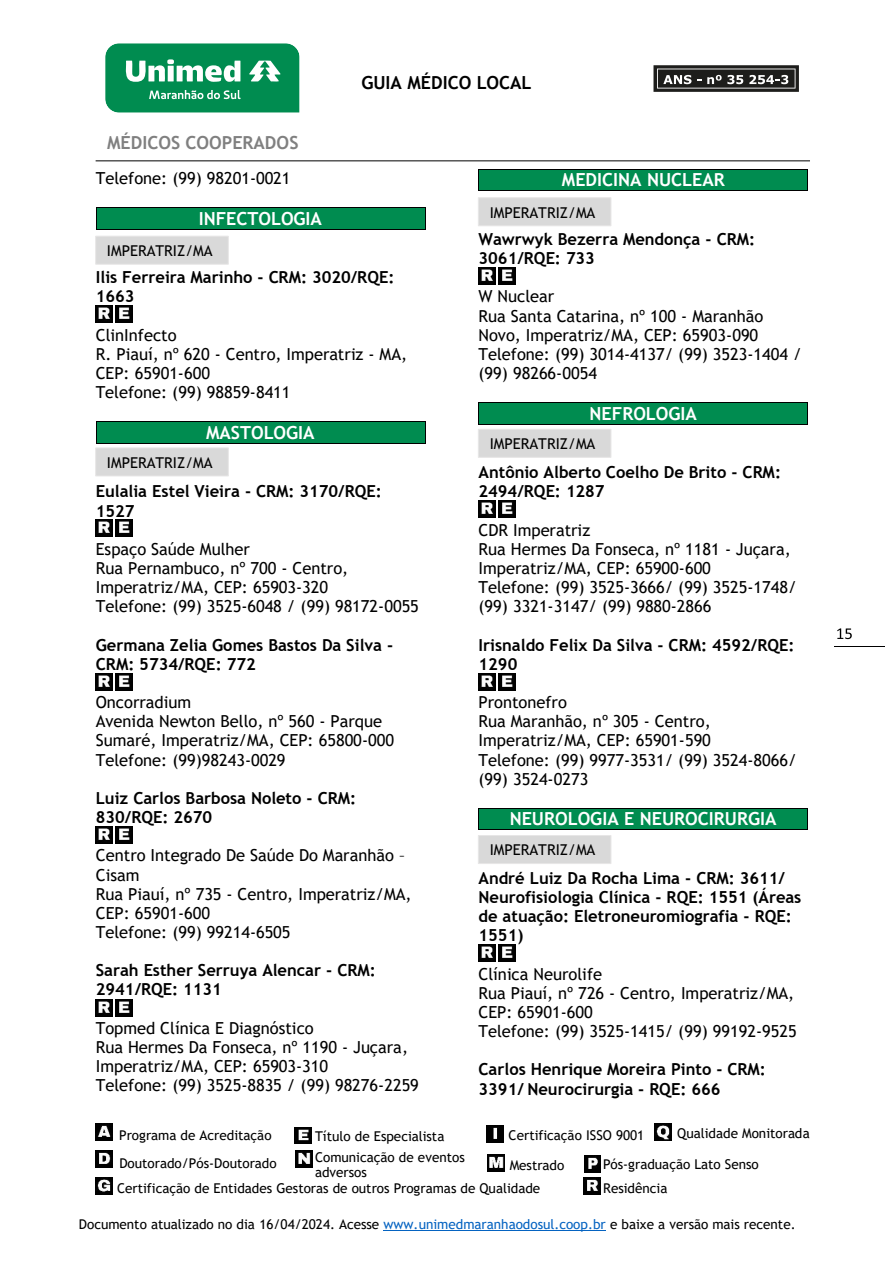
<style>
.page{position:relative;width:893px;height:1263px;background:#fff}
.page>*{position:absolute;margin:0;border:0;box-sizing:border-box;transform-origin:0 0}
.t1{font:700 18px "Trebuchet MS";color:#fff}
.t2{font:700 18px "Trebuchet MS";color:#808080}
.t3{font:700 18px "Trebuchet MS";color:#000}
.t4{font:16.5px/19.2px "Trebuchet MS";color:#000}
.t5{font:700 16.5px/19.2px "Trebuchet MS";color:#000}
.t6{font:15px "Trebuchet MS";color:#000}
.t7{font:13.5px/15.6px "Trebuchet MS";color:#000}
.s1{color:#0563c1}
</style>
<div class="page">
<img style="left:96px;top:1151px;width:17px;height:16px">
<hr style="left:383px;top:1230px;width:223px;height:1px;background:#0563c1">
<hr style="left:96px;top:160px;width:714px;height:1px;background:#000">
<svg style="left:837px;top:628px;width:15px;height:11px"></svg>
<hr style="left:834px;top:646px;width:50px;height:1px;background:#000">
<img style="left:96px;top:1124px;width:17px;height:17px">
<img style="left:294px;top:1127px;width:17px;height:17px">
<img style="left:95px;top:1178px;width:17px;height:17px">
<img style="left:487px;top:1125px;width:17px;height:17px">
<img style="left:487px;top:1154px;width:17px;height:17px">
<img style="left:295px;top:1151px;width:17px;height:16px">
<img style="left:584px;top:1155px;width:17px;height:17px">
<img style="left:655px;top:1124px;width:17px;height:17px">
<img style="left:584px;top:1178px;width:17px;height:17px">
<div style="left:97px;top:208px;width:328px;height:21px;background:#008c50"></div>
<hr style="left:97px;top:207px;width:328px;height:1px;background:#000">
<svg style="left:96px;top:207px;width:1px;height:23px"></svg>
<hr style="left:97px;top:229px;width:328px;height:1px;background:#000">
<svg style="left:425px;top:207px;width:1px;height:23px"></svg>
<div style="left:97px;top:422px;width:328px;height:21px;background:#008c50"></div>
<hr style="left:97px;top:421px;width:328px;height:1px;background:#000">
<svg style="left:96px;top:421px;width:1px;height:23px"></svg>
<hr style="left:97px;top:443px;width:328px;height:1px;background:#000">
<svg style="left:425px;top:421px;width:1px;height:23px"></svg>
<div style="left:479px;top:169px;width:328px;height:21px;background:#008c50"></div>
<hr style="left:479px;top:169px;width:328px;height:1px;background:#000">
<hr style="left:479px;top:190px;width:328px;height:1px;background:#000">
<svg style="left:807px;top:169px;width:1px;height:22px"></svg>
<div style="left:479px;top:403px;width:328px;height:21px;background:#008c50"></div>
<hr style="left:479px;top:402px;width:328px;height:1px;background:#000">
<hr style="left:479px;top:424px;width:328px;height:1px;background:#000">
<svg style="left:807px;top:402px;width:1px;height:23px"></svg>
<div style="left:479px;top:808px;width:328px;height:21px;background:#008c50"></div>
<hr style="left:479px;top:808px;width:328px;height:1px;background:#000">
<hr style="left:479px;top:829px;width:328px;height:1px;background:#000">
<svg style="left:807px;top:808px;width:1px;height:22px"></svg>
<div style="left:478px;top:429px;width:133px;height:29px;background:#d9d9d9;border:1px solid #e7e6e6"></div>
<div style="left:95px;top:448px;width:134px;height:28px;background:#d9d9d9"></div>
<div style="left:478px;top:197px;width:133px;height:29px;background:#d9d9d9;border:1px solid #e7e6e6"></div>
<div style="left:95px;top:236px;width:134px;height:29px;background:#d9d9d9;border:1px solid #e7e6e6"></div>
<div style="left:478px;top:835px;width:133px;height:29px;background:#d9d9d9;border:1px solid #e7e6e6"></div>
<img style="left:96px;top:306px;width:17px;height:17px">
<img style="left:116px;top:306px;width:17px;height:17px">
<img style="left:96px;top:520px;width:17px;height:17px">
<img style="left:116px;top:520px;width:17px;height:17px">
<img style="left:96px;top:673px;width:17px;height:17px">
<img style="left:116px;top:673px;width:17px;height:17px">
<img style="left:96px;top:827px;width:17px;height:17px">
<img style="left:116px;top:827px;width:17px;height:17px">
<img style="left:96px;top:999px;width:17px;height:17px">
<img style="left:116px;top:999px;width:17px;height:17px">
<img style="left:478px;top:268px;width:17px;height:17px">
<img style="left:499px;top:268px;width:17px;height:17px">
<img style="left:478px;top:501px;width:17px;height:17px">
<img style="left:499px;top:501px;width:17px;height:17px">
<img style="left:478px;top:673px;width:17px;height:17px">
<img style="left:499px;top:673px;width:17px;height:17px">
<img style="left:478px;top:945px;width:17px;height:17px">
<img style="left:499px;top:945px;width:17px;height:17px">
<svg style="left:105px;top:43px;width:195px;height:70px;background:#2ca06e"></svg>
<svg style="left:654px;top:65px;width:145px;height:27px;background:#494948"></svg>
<p class="t2" style="left:107px;top:131px;width:193px">MÉDICOS COOPERADOS</p>
<p class="t4" style="left:96px;top:169px;width:196px">Telefone: (99) 98201-0021</p>
<p class="t1" style="left:199px;top:207px;width:125px">INFECTOLOGIA</p>
<p class="t3" style="left:361px;top:71px;width:172px">GUIA MÉDICO LOCAL</p>
<p class="t1" style="left:562px;top:169px;width:164px">MEDICINA NUCLEAR</p>
<p class="t6" style="left:490px;top:203px;width:107px">IMPERATRIZ/MA</p>
<p class="t6" style="left:107px;top:241px;width:107px">IMPERATRIZ/MA</p>
<p class="t5" style="left:96px;top:268px;width:300px">Ilis Ferreira Marinho - CRM: 3020/RQE:<br>1663</p>
<p class="t4" style="left:96px;top:325px;width:313px">ClinInfecto<br>R. Piauí, nº 620 - Centro, Imperatriz - MA,<br>CEP: 65901-600<br>Telefone: (99) 98859-8411</p>
<p class="t1" style="left:206px;top:421px;width:110px">MASTOLOGIA</p>
<p class="t6" style="left:107px;top:453px;width:107px">IMPERATRIZ/MA</p>
<p class="t5" style="left:96px;top:482px;width:288px">Eulalia Estel Vieira - CRM: 3170/RQE:<br>1527</p>
<p class="t4" style="left:96px;top:539px;width:325px">Espaço Saúde Mulher<br>Rua Pernambuco, nº 700 - Centro,<br>Imperatriz/MA, CEP: 65903-320<br>Telefone: (99) 3525-6048 / (99) 98172-0055</p>
<p class="t5" style="left:96px;top:635px;width:299px">Germana Zelia Gomes Bastos Da Silva -<br>CRM: 5734/RQE: 772</p>
<p class="t4" style="left:96px;top:692px;width:300px">Oncorradium<br>Avenida Newton Bello, nº 560 - Parque<br>Sumaré, Imperatriz/MA, CEP: 65800-000<br>Telefone: (99)98243-0029</p>
<p class="t5" style="left:96px;top:788px;width:262px">Luiz Carlos Barbosa Noleto - CRM:<br>830/RQE: 2670</p>
<p class="t4" style="left:96px;top:846px;width:317px">Centro Integrado De Saúde Do Maranhão –<br>Cisam<br>Rua Piauí, nº 735 - Centro, Imperatriz/MA,<br>CEP: 65901-600<br>Telefone: (99) 99214-6505</p>
<p class="t5" style="left:96px;top:961px;width:282px">Sarah Esther Serruya Alencar - CRM:<br>2941/RQE: 1131</p>
<p class="t4" style="left:96px;top:1018px;width:325px">Topmed Clínica E Diagnóstico<br>Rua Hermes Da Fonseca, nº 1190 - Juçara, Imperatriz/MA, CEP: 65903-310<br>Telefone: (99) 3525-8835 / (99) 98276-2259</p>
<p class="t5" style="left:479px;top:229px;width:278px">Wawrwyk Bezerra Mendonça - CRM:<br>3061/RQE: 733</p>
<p class="t4" style="left:478px;top:287px;width:325px">W Nuclear<br>Rua Santa Catarina, nº 100 - Maranhão<br>Novo, Imperatriz/MA, CEP: 65903-090<br>Telefone: (99) 3014-4137/ (99) 3523-1404 / (99) 98266-0054</p>
<p class="t1" style="left:590px;top:402px;width:109px">NEFROLOGIA</p>
<p class="t6" style="left:490px;top:434px;width:107px">IMPERATRIZ/MA</p>
<p class="t5" style="left:479px;top:463px;width:304px">Antônio Alberto Coelho De Brito - CRM:<br>2494/RQE: 1287</p>
<p class="t4" style="left:479px;top:520px;width:320px">CDR Imperatriz<br>Rua Hermes Da Fonseca, nº 1181 - Juçara,<br>Imperatriz/MA, CEP: 65900-600<br>Telefone: (99) 3525-3666/ (99) 3525-1748/ (99) 3321-3147/ (99) 9880-2866</p>
<p class="t5" style="left:479px;top:635px;width:317px">Irisnaldo Felix Da Silva - CRM: 4592/RQE:<br>1290</p>
<p class="t4" style="left:479px;top:692px;width:320px">Prontonefro<br>Rua Maranhão, nº 305 - Centro,<br>Imperatriz/MA, CEP: 65901-590<br>Telefone: (99) 9977-3531/ (99) 3524-8066/ (99) 3524-0273</p>
<p class="t1" style="left:510px;top:808px;width:268px">NEUROLOGIA E NEUROCIRURGIA</p>
<p class="t6" style="left:490px;top:841px;width:107px">IMPERATRIZ/MA</p>
<p class="t5" style="left:479px;top:868px;width:324px">André Luiz Da Rocha Lima - CRM: 3611/<br>Neurofisiologia Clínica - RQE: 1551 (Áreas de atuação: Eletroneuromiografia - RQE:<br>1551)</p>
<p class="t4" style="left:478px;top:964px;width:320px">Clínica Neurolife<br>Rua Piauí, nº 726 - Centro, Imperatriz/MA,<br>CEP: 65901-600<br>Telefone: (99) 3525-1415/ (99) 99192-9525</p>
<p class="t5" style="left:479px;top:1060px;width:289px">Carlos Henrique Moreira Pinto - CRM:<br>3391/ Neurocirurgia - RQE: 666</p>
<p class="t7" style="left:677px;top:1125px;width:134px">Qualidade Monitorada</p>
<p class="t7" style="left:315px;top:1129px;width:131px">Título de Especialista</p>
<p class="t7" style="left:509px;top:1127px;width:137px">Certificação ISSO 9001</p>
<p class="t7" style="left:117px;top:1180px;width:425px">Certificação de Entidades Gestoras de outros Programas de Qualidade</p>
<p class="t7" style="left:119px;top:1127px;width:154px">Programa de Acreditação</p>
<p class="t7" style="left:315px;top:1149px;width:151px">Comunicação de eventos adversos</p>
<p class="t7" style="left:119px;top:1155px;width:159px">Doutorado/Pós-Doutorado</p>
<p class="t7" style="left:603px;top:1156px;width:157px">Pós-graduação Lato Senso</p>
<p class="t7" style="left:510px;top:1157px;width:56px">Mestrado</p>
<p class="t7" style="left:603px;top:1181px;width:66px">Residência</p>
<p class="t7" style="left:79px;top:1216px;width:718px">Documento atualizado no dia 16/04/2024. Acesse <span class="s1">www.unimedmaranhaodosul.coop.br</span> e baixe a versão mais recente.</p>
</div>
